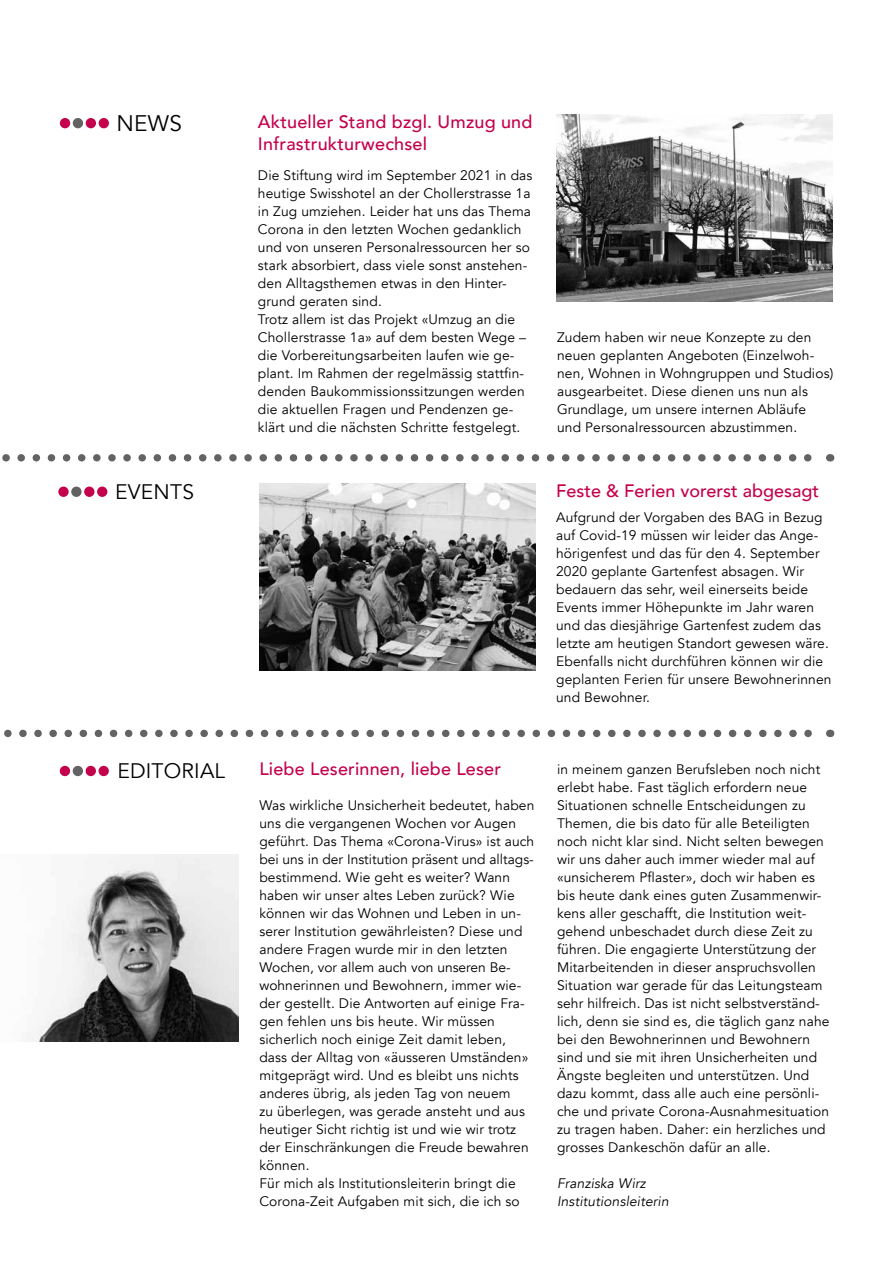
<style>
.page{position:relative;width:893px;height:1263px;background:#fff}
.page>*{position:absolute;margin:0;border:0;box-sizing:border-box;transform-origin:0 0}
.t1{font:22.5px "Avenir";color:#000}
.t2{font:21px "Avenir";letter-spacing:.01em;color:#000}
.t3{font:500 18px/22.5px "Avenir";letter-spacing:.01em;color:#c4014b}
.t4{font:13.8px/18px "Avenir";letter-spacing:.01em;color:#000}
.t5{font:italic 13.8px/18px "Avenir";letter-spacing:.01em;color:#000}
</style>
<div class="page">
<svg style="left:4px;top:730px;width:808px;height:7px"></svg>
<div style="left:86px;top:118px;width:10px;height:10px;background:#c4014b;border-radius:50%"></div>
<div style="left:73px;top:118px;width:10px;height:10px;background:#646363;border-radius:50%"></div>
<div style="left:60px;top:118px;width:10px;height:10px;background:#c4014b;border-radius:50%"></div>
<div style="left:99px;top:118px;width:10px;height:10px;background:#c4014b;border-radius:50%"></div>
<div style="left:86px;top:766px;width:10px;height:10px;background:#c4014b;border-radius:50%"></div>
<div style="left:73px;top:766px;width:10px;height:10px;background:#646363;border-radius:50%"></div>
<div style="left:60px;top:766px;width:10px;height:10px;background:#c4014b;border-radius:50%"></div>
<div style="left:99px;top:766px;width:10px;height:10px;background:#c4014b;border-radius:50%"></div>
<img style="left:32px;top:855px;width:206px;height:187px">
<img style="left:259px;top:484px;width:277px;height:187px">
<svg style="left:2px;top:454px;width:810px;height:8px"></svg>
<div style="left:84px;top:487px;width:10px;height:10px;background:#c4014b;border-radius:50%"></div>
<div style="left:71px;top:487px;width:11px;height:10px;background:#646363;border-radius:50%"></div>
<div style="left:58px;top:487px;width:11px;height:10px;background:#c4014b;border-radius:50%"></div>
<div style="left:97px;top:487px;width:10px;height:10px;background:#c4014b;border-radius:50%"></div>
<img style="left:556px;top:115px;width:276px;height:187px">
<h1 class="t1" style="left:117px;top:110px;width:67px">NEWS</h1>
<h3 class="t3" style="left:258px;top:109px;width:276px">Aktueller Stand bzgl. Umzug und<br>Infrastrukturwechsel</h3>
<p class="t4" style="left:258px;top:167px;width:276px">Die Stiftung wird im September 2021 in das heutige Swisshotel an der Chollerstrasse 1a in Zug umziehen. Leider hat uns das Thema Corona in den letzten Wochen gedanklich und von unseren Personalressourcen her so stark absorbiert, dass viele sonst anstehen&shy;den Alltagsthemen etwas in den Hinter&shy;grund geraten sind.<br>Trotz allem ist das Projekt «Umzug an die Chollerstrasse 1a» auf dem besten Wege – die Vorbereitungsarbeiten laufen wie ge&shy;plant. Im Rahmen der regelmässig stattfin&shy;denden Baukommissionssitzungen werden die aktuellen Fragen und Pendenzen ge&shy;klärt und die nächsten Schritte festgelegt.</p>
<p class="t4" style="left:557px;top:329px;width:278px">Zudem haben wir neue Konzepte zu den neuen geplanten Angeboten (Einzelwoh&shy;nen, Wohnen in Wohngruppen und Studios) ausgearbeitet. Diese dienen uns nun als Grundlage, um unsere internen Abläufe und Personalressourcen abzustimmen.</p>
<h2 class="t2" style="left:115px;top:480px;width:80px">EVENTS</h2>
<h3 class="t3" style="left:556px;top:478px;width:265px">Feste &amp; Ferien vorerst abgesagt</h3>
<p class="t4" style="left:556px;top:509px;width:277px">Aufgrund der Vorgaben des BAG in Bezug auf Covid-19 müssen wir leider das Ange&shy;hörigenfest und das für den 4. September 2020 geplante Gartenfest absagen. Wir bedauern das sehr, weil einerseits beide Events immer Höhepunkte im Jahr waren und das diesjährige Gartenfest zudem das letzte am heutigen Standort gewesen wäre.<br>Ebenfalls nicht durchführen können wir die geplanten Ferien für unsere Bewohnerinnen und Bewohner.</p>
<h2 class="t2" style="left:117px;top:758px;width:109px">EDITORIAL</h2>
<h3 class="t3" style="left:259px;top:756px;width:243px">Liebe Leserinnen, liebe Leser</h3>
<p class="t4" style="left:259px;top:797px;width:277px">Was wirkliche Unsicherheit bedeutet, haben uns die vergangenen Wochen vor Augen geführt. Das Thema «Corona-Virus» ist auch bei uns in der Institution präsent und alltags&shy;bestimmend. Wie geht es weiter? Wann haben wir unser altes Leben zurück? Wie können wir das Wohnen und Leben in un&shy;serer Institution gewährleisten? Diese und andere Fragen wurde mir in den letzten Wochen, vor allem auch von unseren Be&shy;wohnerinnen und Bewohnern, immer wie&shy;der gestellt. Die Antworten auf einige Fra&shy;gen fehlen uns bis heute. Wir müssen sicherlich noch einige Zeit damit leben, dass der Alltag von «äusseren Umständen» mitgeprägt wird. Und es bleibt uns nichts anderes übrig, als jeden Tag von neuem<br>zu überlegen, was gerade ansteht und aus heutiger Sicht richtig ist und wie wir trotz der Einschränkungen die Freude bewahren können.<br>Für mich als Institutionsleiterin bringt die Corona-Zeit Aufgaben mit sich, die ich so</p>
<p class="t4" style="left:557px;top:761px;width:274px">in meinem ganzen Berufsleben noch nicht erlebt habe. Fast täglich erfordern neue Situationen schnelle Entscheidungen zu Themen, die bis dato für alle Beteiligten noch nicht klar sind. Nicht selten bewegen wir uns daher auch immer wieder mal auf «unsicherem Pflaster», doch wir haben es bis heute dank eines guten Zusammenwir&shy;kens aller geschafft, die Institution weit&shy;gehend unbeschadet durch diese Zeit zu führen. Die engagierte Unterstützung der Mitarbeitenden in dieser anspruchsvollen Situation war gerade für das Leitungsteam sehr hilfreich. Das ist nicht selbstverständ&shy;lich, denn sie sind es, die täglich ganz nahe bei den Bewohnerinnen und Bewohnern sind und sie mit ihren Unsicherheiten und Ängste begleiten und unterstützen. Und dazu kommt, dass alle auch eine persönli&shy;che und private Corona-Ausnahmesituation zu tragen haben. Daher: ein herzliches und grosses Dankeschön dafür an alle.</p>
<p class="t5" style="left:557px;top:1174px;width:113px">Franziska Wirz<br>Institutionsleiterin</p>
</div>
